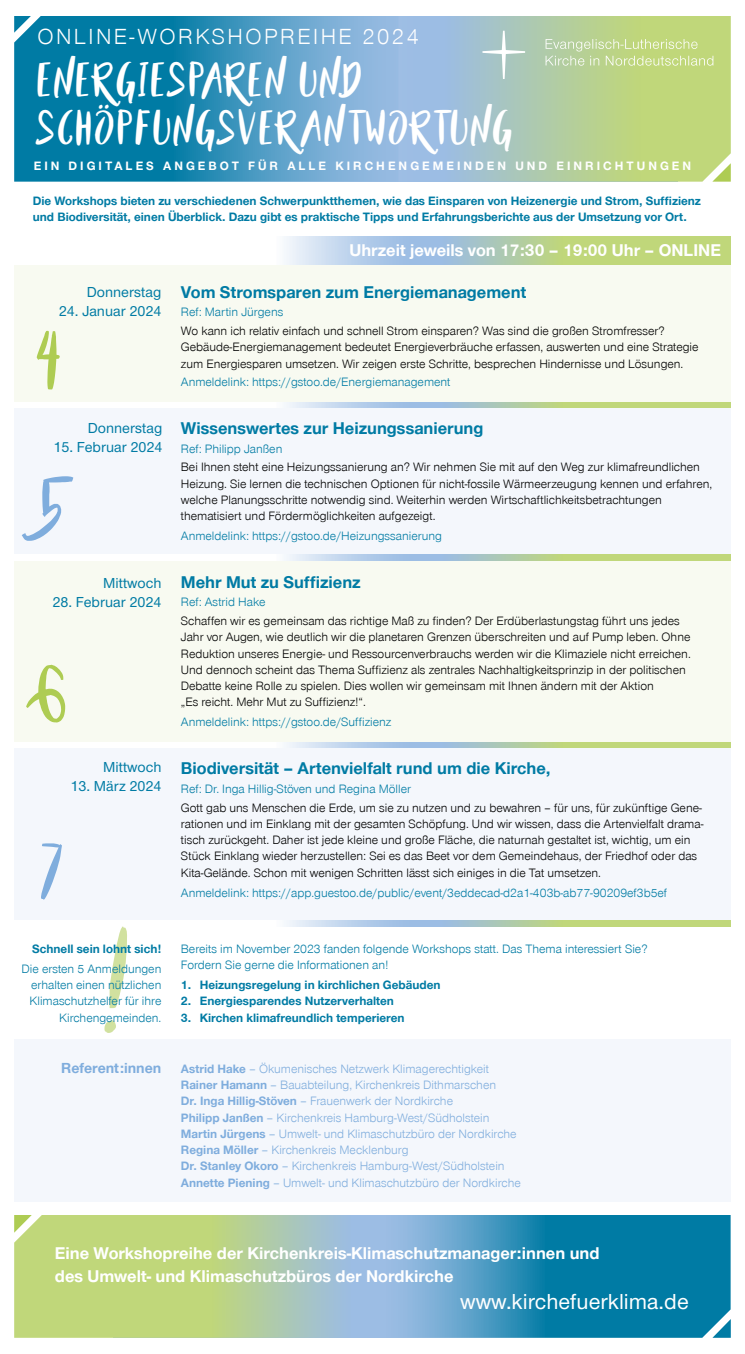
<style>
.page{position:relative;width:745px;height:1354px;background:#fff}
.page>*{position:absolute;margin:0;border:0;box-sizing:border-box;transform-origin:0 0}
.t1{font:108px "Beautyandthe Beast";color:#d1e19f}
.t2{font:58.5px "Beautyandthe Beast";color:#aecc53}
.t3{font:58.5px "Beautyandthe Beast";color:#7faddd}
.t4{font:35px "Beautyandthe Beast";letter-spacing:.1em;color:#fff}
.t5{font:22.5px "Nordelbica";letter-spacing:.11em;color:#fff}
.t6{font:500 22.5px "Nordelbica";color:#fff}
.t7{font:700 17.5px "Nordelbica";color:#fff}
.t8{font:700 17.5px "Nordelbica";color:#007ba4}
.t9{font:500 15px "Nordelbica";color:#007ba4}
.t10{font:700 15px "Nordelbica";color:#7faddd}
.t11{font:12.5px/16.2px "Nordelbica";color:#000}
.t12{font:12.5px/16.2px "Nordelbica";color:#007ba4;text-align:right}
.t13{font:12.5px "Nordelbica";color:#7faddd}
.t14{font:700 12.5px/16.2px "Nordelbica";color:#007ba4}
.t15{font:700 12.5px "Nordelbica";letter-spacing:.24em;color:#fff}
.s1{font-weight:400}
.s2{font-weight:700}
</style>
<div class="page">
<div style="left:14px;top:1039px;width:716px;height:164px;background:#f4f7fc"></div>
<svg style="left:276px;top:236px;width:166px;height:690px;background:#bfd4ed"></svg>
<svg style="left:442px;top:236px;width:288px;height:690px;background:#bad294"></svg>
<div style="left:14px;top:16px;width:160px;height:166px;background:#007ba4"></div>
<svg style="left:174px;top:16px;width:254px;height:166px;background:#62a4cc"></svg>
<svg style="left:428px;top:16px;width:302px;height:166px;background:#b2cca2"></svg>
<div style="left:14px;top:748px;width:716px;height:172px;background:#f4f7fc"></div>
<div style="left:14px;top:265px;width:716px;height:136px;background:#f8faf1"></div>
<div style="left:14px;top:408px;width:716px;height:146px;background:#f4f7fc"></div>
<div style="left:14px;top:561px;width:716px;height:180px;background:#f8faf1"></div>
<svg style="left:482px;top:31px;width:42px;height:48px;background:#b1ccc8"></svg>
<svg style="left:545px;top:39px;width:168px;height:27px;background:#c5d998"></svg>
<svg style="left:14px;top:16px;width:19px;height:17px"></svg>
<svg style="left:711px;top:163px;width:19px;height:19px"></svg>
<div style="left:544px;top:1215px;width:186px;height:122px;background:#007ba4"></div>
<svg style="left:351px;top:1215px;width:193px;height:122px;background:#68a6ce"></svg>
<svg style="left:14px;top:1215px;width:337px;height:122px;background:#b8d191"></svg>
<svg style="left:14px;top:1215px;width:18px;height:17px"></svg>
<svg style="left:712px;top:1319px;width:18px;height:18px"></svg>
<div style="left:0;top:1202px;width:744px;height:13px;background:#fff"></div>
<p class="t5" style="left:37px;top:24px;width:383px">ONLINE-WORKSHOPREIHE 2024</p>
<p class="t4" style="left:37px;top:56px;width:326px">ENERGIESPAREN UND</p>
<p class="t4" style="left:37px;top:103px;width:475px">SCHÖPFUNGSVERANTWORTUNG</p>
<p class="t15" style="left:34px;top:158px;width:658px">EIN DIGITALES ANGEBOT FÜR ALLE KIRCHENGEMEINDEN UND EINRICHTUNGEN</p>
<p class="t14" style="left:33px;top:193px;width:669px">Die Workshops bieten zu verschiedenen Schwerpunktthemen, wie das Einsparen von Heizenergie und Strom, Suffizienz und Biodiversität, einen Überblick. Dazu gibt es praktische Tipps und Erfahrungsberichte aus der Umsetzung vor Ort.</p>
<p class="t9" style="left:87px;top:283px;width:76px">Donnerstag</p>
<p class="t9" style="left:59px;top:302px;width:104px">24. Januar 2024</p>
<p class="t2" style="left:36px;top:320px;width:25px">4</p>
<p class="t9" style="left:88px;top:419px;width:76px">Donnerstag</p>
<p class="t9" style="left:53px;top:438px;width:110px">15. Februar 2024</p>
<p class="t3" style="left:40px;top:463px;width:26px">5</p>
<p class="t9" style="left:103px;top:574px;width:60px">Mittwoch</p>
<p class="t9" style="left:52px;top:593px;width:110px">28. Februar 2024</p>
<p class="t2" style="left:32px;top:653px;width:35px">6</p>
<p class="t9" style="left:103px;top:758px;width:60px">Mittwoch</p>
<p class="t9" style="left:70px;top:777px;width:92px">13. März 2024</p>
<p class="t3" style="left:40px;top:832px;width:24px">7</p>
<p class="t1" style="left:104px;top:906px;width:28px">!</p>
<p class="t14" style="left:22px;top:938px;width:141px;line-height:20px;text-align:right">Schnell sein lohnt sich!<br><span class="s1">Die ersten 5 Anmeldungen</span></p>
<p class="t12" style="left:30px;top:977px;width:133px">erhalten einen nützlichen<br>Klimaschutzhelfer für ihre<br>Kirchengemeinden.</p>
<p class="t10" style="left:61px;top:1059px;width:102px">Referent:innen</p>
<p class="t7" style="left:349px;top:240px;width:373px">Uhrzeit jeweils von 17:30 – 19:00 Uhr – ONLINE</p>
<p class="t8" style="left:181px;top:281px;width:346px">Vom Stromsparen zum Energiemanagement</p>
<p class="t12" style="left:181px;top:304px;width:104px">Ref: Martin Jürgens</p>
<p class="t11" style="left:181px;top:323px;width:485px">Wo kann ich relativ einfach und schnell Strom einsparen? Was sind die großen Stromfresser?</p>
<p class="t11" style="left:181px;top:339px;width:518px">Gebäude-Energiemanagement bedeutet Energieverbräuche erfassen, auswerten und eine Strategie zum Energiesparen umsetzen. Wir zeigen erste Schritte, besprechen Hindernisse und Lösungen.</p>
<p class="t12" style="left:181px;top:374px;width:271px">Anmeldelink: https://gstoo.de/Energiemanagement</p>
<p class="t8" style="left:181px;top:418px;width:304px">Wissenswertes zur Heizungssanierung</p>
<p class="t12" style="left:181px;top:440px;width:103px">Ref: Philipp Janßen</p>
<p class="t11" style="left:181px;top:459px;width:532px">Bei Ihnen steht eine Heizungssanierung an? Wir nehmen Sie mit auf den Weg zur klimafreundlichen<br>Heizung. Sie lernen die technischen Optionen für nicht-fossile Wärmeerzeugung kennen und erfahren, welche Planungsschritte notwendig sind. Weiterhin werden Wirtschaftlichkeitsbetrachtungen</p>
<p class="t11" style="left:181px;top:508px;width:256px">thematisiert und Fördermöglichkeiten aufgezeigt.</p>
<p class="t12" style="left:181px;top:528px;width:262px">Anmeldelink: https://gstoo.de/Heizungssanierung</p>
<p class="t8" style="left:181px;top:571px;width:181px">Mehr Mut zu Suffizienz</p>
<p class="t12" style="left:181px;top:594px;width:86px">Ref: Astrid Hake</p>
<p class="t11" style="left:181px;top:613px;width:500px">Schaffen wir es gemeinsam das richtige Maß zu finden? Der Erdüberlastungstag führt uns jedes</p>
<p class="t11" style="left:181px;top:629px;width:510px">Jahr vor Augen, wie deutlich wir die planetaren Grenzen überschreiten und auf Pump leben. Ohne</p>
<p class="t11" style="left:181px;top:645px;width:511px">Reduktion unseres Energie- und Ressourcenverbrauchs werden wir die Klimaziele nicht erreichen.<br>Und dennoch scheint das Thema Suffizienz als zentrales Nachhaltigkeitsprinzip in der politischen<br>Debatte keine Rolle zu spielen. Dies wollen wir gemeinsam mit Ihnen ändern mit der Aktion</p>
<p class="t11" style="left:181px;top:694px;width:186px">„Es reicht. Mehr Mut zu Suffizienz!“.</p>
<p class="t12" style="left:181px;top:714px;width:212px">Anmeldelink: https://gstoo.de/Suffizienz</p>
<p class="t8" style="left:181px;top:758px;width:371px">Biodiversität – Artenvielfalt rund um die Kirche,</p>
<p class="t12" style="left:181px;top:780px;width:231px">Ref: Dr. Inga Hillig-Stöven und Regina Möller</p>
<p class="t11" style="left:181px;top:799px;width:523px">Gott gab uns Menschen die Erde, um sie zu nutzen und zu bewahren – für uns, für zukünftige Gene&shy;rationen und im Einklang mit der gesamten Schöpfung. Und wir wissen, dass die Artenvielfalt drama&shy;tisch zurückgeht. Daher ist jede kleine und große Fläche, die naturnah gestaltet ist, wichtig, um ein Stück Einklang wieder herzustellen: Sei es das Beet vor dem Gemeindehaus, der Friedhof oder das Kita-Gelände. Schon mit wenigen Schritten lässt sich einiges in die Tat umsetzen.</p>
<p class="t12" style="left:181px;top:884px;width:487px">Anmeldelink: https://app.guestoo.de/public/event/3eddecad-d2a1-403b-ab77-90209ef3b5ef</p>
<p class="t12" style="left:181px;top:940px;width:468px">Bereits im November 2023 fanden folgende Workshops statt. Das Thema interessiert Sie?</p>
<p class="t12" style="left:181px;top:957px;width:209px">Fordern Sie gerne die Informationen an!</p>
<p class="t14" style="left:181px;top:976px;width:261px">1. Heizungsregelung in kirchlichen Gebäuden</p>
<p class="t14" style="left:181px;top:993px;width:214px">2. Energiesparendes Nutzerverhalten</p>
<p class="t14" style="left:181px;top:1009px;width:225px">3. Kirchen klimafreundlich temperieren</p>
<p class="t13" style="left:181px;top:1061px;width:309px"><span class="s2">Astrid Hake</span> – Ökumenisches Netzwerk Klimagerechtigkeit</p>
<p class="t13" style="left:181px;top:1078px;width:316px"><span class="s2">Rainer Hamann</span> – Bauabteilung, Kirchenkreis Dithmarschen</p>
<p class="t13" style="left:181px;top:1094px;width:273px"><span class="s2">Dr. Inga Hillig-Stöven</span> – Frauenwerk der Nordkirche</p>
<p class="t13" style="left:181px;top:1110px;width:310px"><span class="s2">Philipp Janßen</span> – Kirchenkreis Hamburg-West/Südholstein</p>
<p class="t13" style="left:181px;top:1126px;width:337px"><span class="s2">Martin Jürgens</span> – Umwelt- und Klimaschutzbüro der Nordkirche</p>
<p class="t13" style="left:181px;top:1143px;width:229px"><span class="s2">Regina Möller</span> – Kirchenkreis Mecklenburg</p>
<p class="t13" style="left:181px;top:1159px;width:325px"><span class="s2">Dr. Stanley Okoro</span> – Kirchenkreis Hamburg-West/Südholstein</p>
<p class="t13" style="left:181px;top:1175px;width:341px"><span class="s2">Annette Piening</span> – Umwelt- und Klimaschutzbüro der Nordkirche</p>
<p class="t7" style="left:55px;top:1242px;width:546px">Eine Workshopreihe der Kirchenkreis-Klimaschutzmanager:innen und</p>
<p class="t7" style="left:55px;top:1265px;width:400px">des Umwelt- und Klimaschutzbüros der Nordkirche</p>
<p class="t6" style="left:460px;top:1288px;width:230px">www.kirchefuerklima.de</p>
</div>
